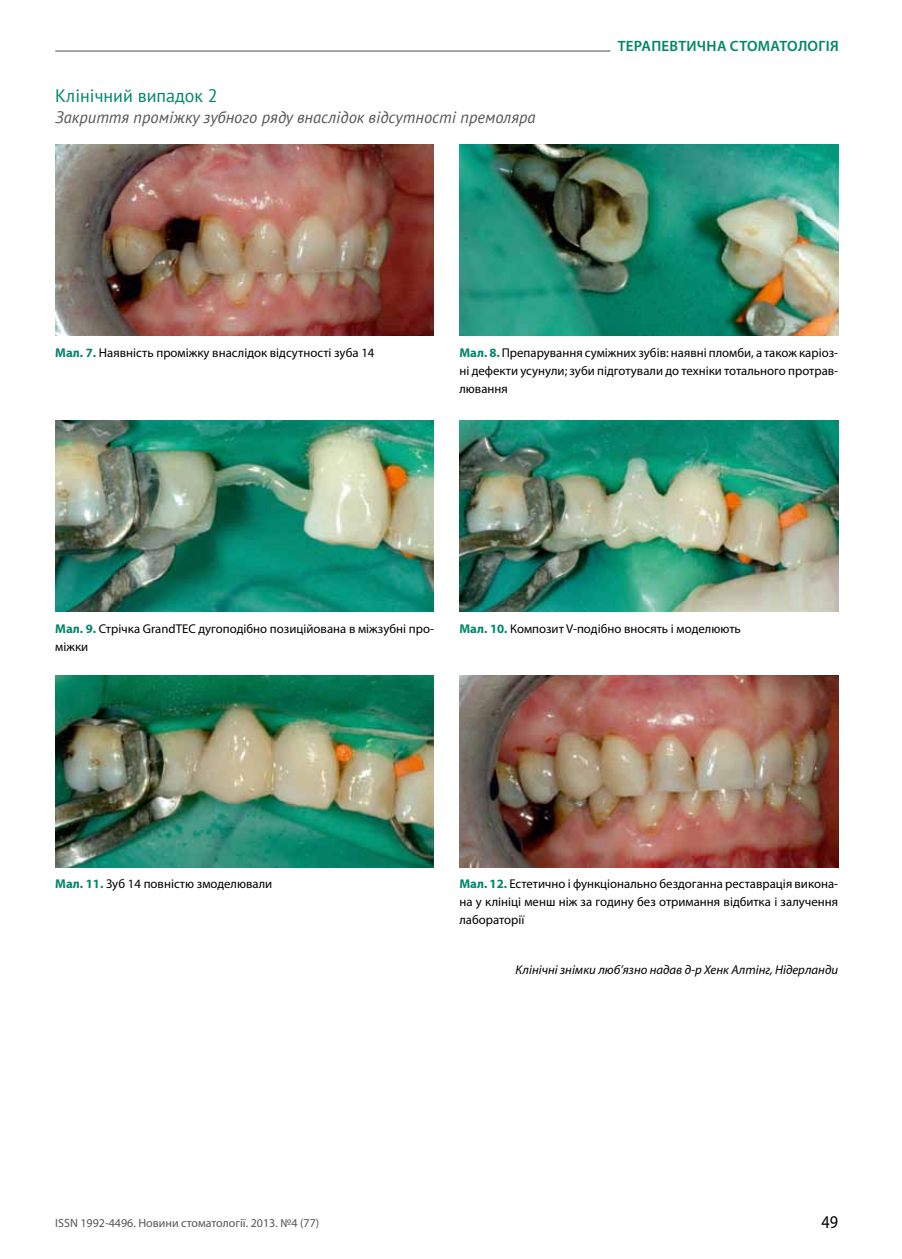
<style>
.page{position:relative;width:902px;height:1259px;background:#fff}
.page>*{position:absolute;margin:0;border:0;box-sizing:border-box;transform-origin:0 0}
.t1{font:18px "PT Sans";color:#008669}
.t2{font:18px "Myriad Pro";color:#000;scale:.9 1}
.t3{font:italic 16.5px "PT Sans";color:#565656}
.t4{font:600 15px "Myriad Pro";letter-spacing:.02em;color:#008669}
.t5{font:12.75px/18px "Myriad Pro";color:#000;text-align:justify}
.t6{font:italic 12.75px "Myriad Pro";color:#000}
.t7{font:12px "Myriad Pro";color:#565656}
.s1{font-weight:700;color:#008669}
</style>
<div class="page">
<hr style="left:55px;top:50px;width:555px;height:2px;background:#878786">
<img style="left:55px;top:144px;width:379px;height:191px">
<img style="left:55px;top:420px;width:379px;height:192px">
<img style="left:55px;top:676px;width:379px;height:191px">
<img style="left:459px;top:144px;width:379px;height:191px">
<img style="left:459px;top:420px;width:379px;height:192px">
<img style="left:459px;top:676px;width:379px;height:191px">
<h1 class="t1" style="left:55px;top:84px;width:164px">Клінічний випадок 2</h1>
<p class="t3" style="left:55px;top:107px;width:481px">Закриття проміжку зубного ряду внаслідок відсутності премоляра</p>
<p class="t4" style="left:617px;top:38px;width:222px">Терапевтична стоматологія</p>
<p class="t5" style="left:55px;top:343px;width:320px"><span class="s1">Мал. 7.</span> Наявність проміжку внаслідок відсутності зуба 14</p>
<p class="t5" style="left:459px;top:343px;width:380px"><span class="s1">Мал. 8.</span> Препарування суміжних зубів: наявні пломби, а також каріоз&shy;ні дефекти усунули; зуби підготували до техніки тотального протрав&shy;лювання</p>
<p class="t5" style="left:55px;top:620px;width:380px"><span class="s1">Мал. 9.</span> Стрічка GrandTEC дугоподібно позиційована в міжзубні про&shy;міжки</p>
<p class="t5" style="left:459px;top:620px;width:283px"><span class="s1">Мал. 10.</span> Композит V-подібно вносять і моделюють</p>
<p class="t5" style="left:55px;top:875px;width:218px"><span class="s1">Мал. 11.</span> Зуб 14 повністю змоделювали</p>
<p class="t5" style="left:459px;top:875px;width:380px"><span class="s1">Мал. 12.</span> Естетично і функціонально бездоганна реставрація викона&shy;на у клініці менш ніж за годину без отримання відбитка і залучення лабораторії</p>
<p class="t6" style="left:515px;top:961px;width:324px">Клінічні знімки люб’язно надав д-р Хенк Алтінг, Нідерланди</p>
<p class="t7" style="left:55px;top:1215px;width:265px">ISSN 1992-4496. Новини стоматології. 2013. №4 (77)</p>
<h1 class="t2" style="left:821px;top:1211px;width:20px">49</h1>
</div>
